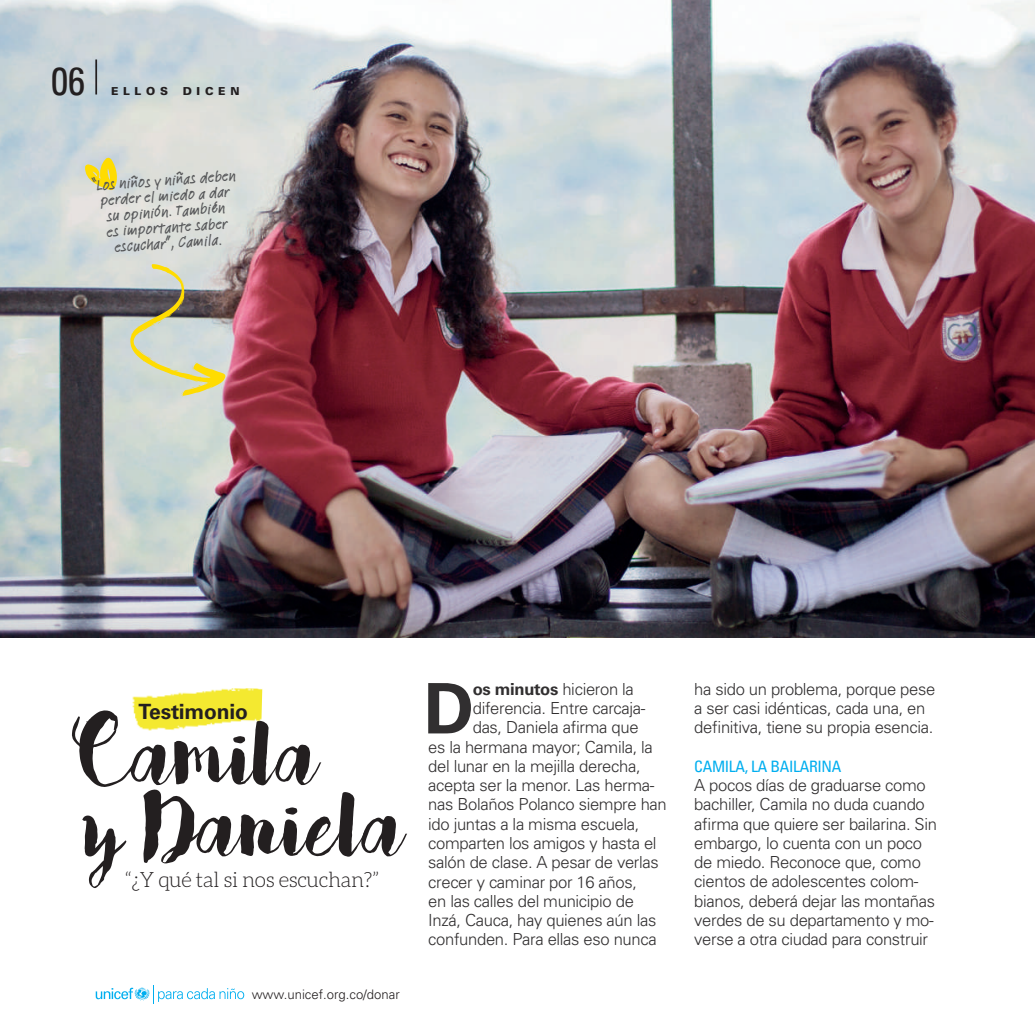
<style>
.page{position:relative;width:1035px;height:1035px;background:#fff}
.page>*{position:absolute;margin:0;border:0;box-sizing:border-box;transform-origin:0 0}
.t1{font:113.05px "Bakery";color:#231f20}
.t2{font:700 69.83px "Univers";color:#312f30}
.t3{font:condensed 38.5px "Univers";color:#231f20}
.t4{font:300 21px "Aleo";letter-spacing:-.02em;color:#231f20}
.t5{font:700 21px "Univers";letter-spacing:-.01em;color:#231f20}
.t6{font:300 16.62px/19.2px "Univers";letter-spacing:-.02em;color:#312f30}
.t7{font:500 15.75px/15.8px "Feltpen Com";color:#57585a;text-align:center}
.t8{font:condensed 15.75px "Univers";letter-spacing:-.02em;color:#00aeef}
.t9{font:300 13.12px "Univers";color:#231f20}
.t10{font:900 11.03px "Univers";letter-spacing:.43em;color:#231f20}
.s1{font-size:97.12px}
.s2{font-weight:700}
</style>
<div class="page">
<img style="left:0;top:0;width:1035px;height:637px">
<svg style="left:130px;top:264px;width:95px;height:133px;background:#bcbca4"></svg>
<svg style="left:85px;top:157px;width:34px;height:33px"></svg>
<hr style="left:95px;top:59px;width:2px;height:35px;background:#231f20">
<svg style="left:96px;top:985px;width:148px;height:18px"></svg>
<img style="left:132px;top:688px;width:130px;height:43px">
<h3 class="t3" style="left:51px;top:56px;width:36px">06</h3>
<p class="t10" style="left:111px;top:84px;width:58px">ELLOS</p>
<p class="t10" style="left:183px;top:84px;width:58px">DICEN</p>
<p class="t7" style="left:91px;top:177px;width:146px;rotate:-4deg">“Los niños y niñas deben perder el miedo a dar su opinión. También<br>es importante saber escuchar”, Camila.</p>
<p class="t5" style="left:139px;top:699px;width:111px">Testimonio</p>
<h1 class="t1" style="left:79px;top:679px;width:242px">Camila</h1>
<h1 class="t1" style="left:82px;top:751px;width:324px">y <span class="s1">D</span>aniela</h1>
<p class="t4" style="left:125px;top:868px;width:256px">“¿Y qué tal si nos escuchan?”</p>
<p class="t9" style="left:252px;top:986px;width:150px">www.unicef.org.co/donar</p>
<h2 class="t2" style="left:424px;top:668px;width:52px">D</h2>
<p class="t6" style="left:473px;top:679px;width:163px"><span class="s2">os minutos</span> hicieron la</p>
<p class="t6" style="left:473px;top:698px;width:174px">diferencia. Entre carcaja-</p>
<p class="t6" style="left:473px;top:718px;width:167px">das, Daniela afirma que</p>
<p class="t6" style="left:428px;top:737px;width:226px">es la hermana mayor; Camila, la</p>
<p class="t6" style="left:428px;top:756px;width:214px">del lunar en la mejilla derecha,</p>
<p class="t6" style="left:428px;top:775px;width:228px">acepta ser la menor. Las herma-</p>
<p class="t6" style="left:428px;top:795px;width:240px">nas Bolaños Polanco siempre han</p>
<p class="t6" style="left:428px;top:814px;width:213px">ido juntas a la misma escuela,</p>
<p class="t6" style="left:428px;top:833px;width:230px">comparten los amigos y hasta el</p>
<p class="t6" style="left:428px;top:853px;width:232px">salón de clase. A pesar de verlas</p>
<p class="t6" style="left:428px;top:872px;width:210px">crecer y caminar por 16 años,</p>
<p class="t6" style="left:428px;top:891px;width:207px">en las calles del municipio de</p>
<p class="t6" style="left:428px;top:910px;width:230px">Inzá, Cauca, hay quienes aún las</p>
<p class="t6" style="left:428px;top:930px;width:230px">confunden. Para ellas eso nunca</p>
<p class="t6" style="left:694px;top:679px;width:243px">ha sido un problema, porque pese a ser casi idénticas, cada una, en definitiva, tiene su propia esencia.</p>
<p class="t8" style="left:694px;top:756px;width:149px">CAMILA, LA BAILARINA</p>
<p class="t6" style="left:694px;top:775px;width:244px">A pocos días de graduarse como bachiller, Camila no duda cuando afirma que quiere ser bailarina. Sin embargo, lo cuenta con un poco de miedo. Reconoce que, como cientos de adolescentes colom&shy;bianos, deberá dejar las montañas verdes de su departamento y mo&shy;verse a otra ciudad para construir</p>
</div>
